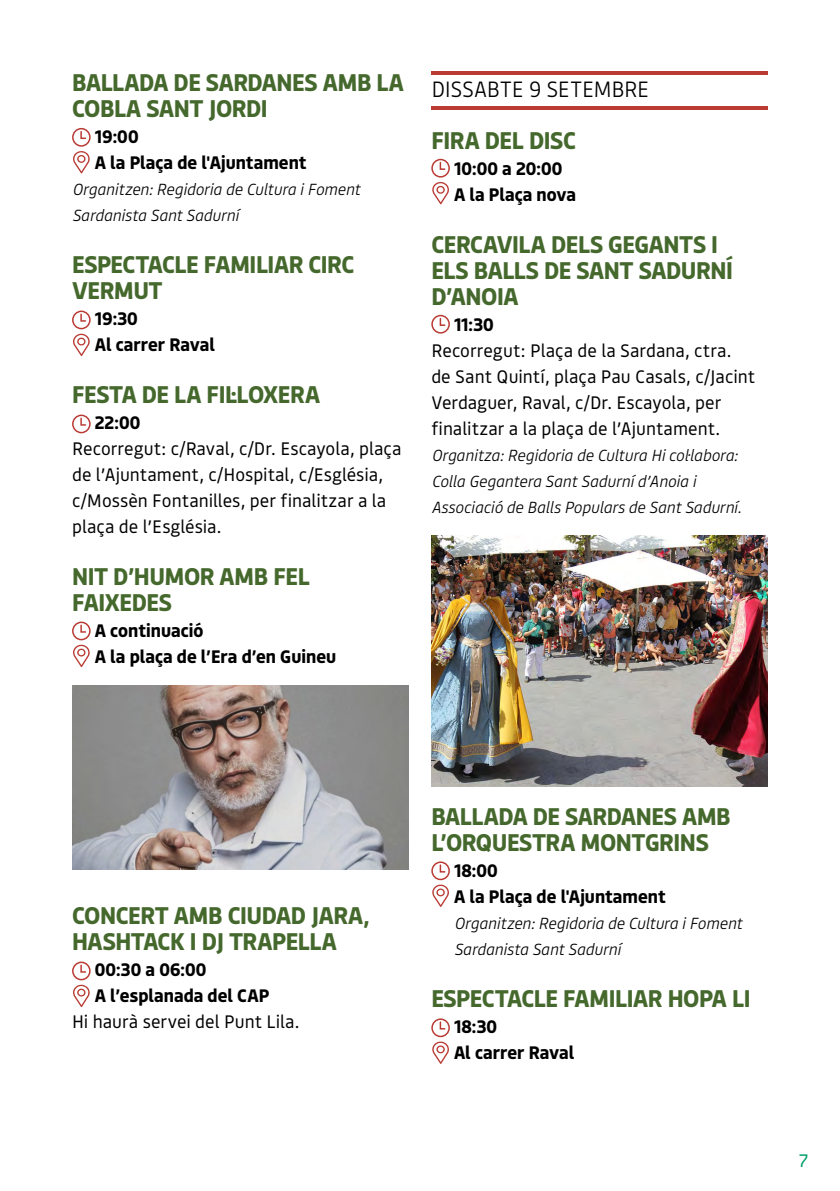
<style>
.page{position:relative;width:840px;height:1191px;background:#fff}
.page>*{position:absolute;margin:0;border:0;box-sizing:border-box;transform-origin:0 0}
.t1{font:700 24px/26px "Bould";letter-spacing:-.02em;color:#45682d}
.t2{font:300 22px "Bould";letter-spacing:-.02em;color:#000}
.t3{font:18px/26px "Bould";color:#000}
.t4{font:700 18px/26px "Bould";color:#000}
.t5{font:18px "Bould";color:#009f69}
.t6{font:italic 300 16px/26px "Bould";letter-spacing:-.01em;color:#000}
</style>
<div class="page">
<div style="left:72px;top:128px;width:19px;height:19px;border:2px solid #b93b34;border-radius:50%"></div>
<svg style="left:80px;top:130px;width:7px;height:9px"></svg>
<svg style="left:73px;top:151px;width:17px;height:22px"></svg>
<img style="left:431px;top:535px;width:336px;height:252px">
<div style="left:72px;top:310px;width:19px;height:19px;border:2px solid #b93b34;border-radius:50%"></div>
<svg style="left:80px;top:313px;width:7px;height:9px"></svg>
<svg style="left:73px;top:333px;width:17px;height:23px"></svg>
<div style="left:72px;top:414px;width:19px;height:19px;border:2px solid #b93b34;border-radius:50%"></div>
<svg style="left:80px;top:417px;width:7px;height:9px"></svg>
<div style="left:431px;top:159px;width:18px;height:19px;border:2px solid #b93b34;border-radius:50%"></div>
<svg style="left:438px;top:161px;width:8px;height:9px"></svg>
<svg style="left:432px;top:182px;width:17px;height:22px"></svg>
<div style="left:431px;top:315px;width:18px;height:18px;border:2px solid #b93b34;border-radius:50%"></div>
<svg style="left:438px;top:317px;width:8px;height:9px"></svg>
<div style="left:72px;top:621px;width:19px;height:19px;border:2px solid #b93b34;border-radius:50%"></div>
<svg style="left:80px;top:624px;width:7px;height:9px"></svg>
<svg style="left:73px;top:644px;width:17px;height:23px"></svg>
<div style="left:72px;top:961px;width:19px;height:19px;border:2px solid #b93b34;border-radius:50%"></div>
<svg style="left:80px;top:963px;width:7px;height:10px"></svg>
<svg style="left:73px;top:984px;width:17px;height:23px"></svg>
<div style="left:431px;top:861px;width:18px;height:19px;border:2px solid #b93b34;border-radius:50%"></div>
<svg style="left:438px;top:863px;width:8px;height:10px"></svg>
<svg style="left:432px;top:884px;width:17px;height:23px"></svg>
<div style="left:431px;top:1018px;width:18px;height:19px;border:2px solid #b93b34;border-radius:50%"></div>
<svg style="left:438px;top:1020px;width:8px;height:10px"></svg>
<svg style="left:432px;top:1041px;width:17px;height:23px"></svg>
<hr style="left:431px;top:106px;width:336px;height:4px;background:#b93b34">
<hr style="left:431px;top:71px;width:336px;height:3px;background:#b93b34">
<img style="left:72px;top:686px;width:336px;height:183px">
<h1 class="t1" style="left:72px;top:68px;width:333px">BALLADA DE SARDANES AMB LA<br>COBLA SANT JORDI</h1>
<p class="t4" style="left:95px;top:123px;width:213px">19:00<br>A la Plaça de l'Ajuntament</p>
<p class="t6" style="left:72px;top:176px;width:289px">Organitzen: Regidoria de Cultura i Foment<br>Sardanista Sant Sadurní</p>
<h1 class="t1" style="left:72px;top:250px;width:284px">ESPECTACLE FAMILIAR CIRC<br>VERMUT</h1>
<p class="t4" style="left:95px;top:305px;width:122px">19:30<br>Al carrer Raval</p>
<h1 class="t1" style="left:72px;top:380px;width:249px">FESTA DE LA FIL·LOXERA</h1>
<p class="t4" style="left:95px;top:409px;width:47px">22:00</p>
<p class="t3" style="left:72px;top:435px;width:331px">Recorregut: c/Raval, c/Dr. Escayola, plaça de l’Ajuntament, c/Hospital, c/Església, c/Mossèn Fontanilles, per finalitzar a la plaça de l’Església.</p>
<h1 class="t1" style="left:72px;top:562px;width:239px">NIT D’HUMOR AMB FEL<br>FAIXEDES</h1>
<p class="t4" style="left:95px;top:617px;width:243px">A continuació<br>A la plaça de l’Era d’en Guineu</p>
<p class="t2" style="left:431px;top:74px;width:219px">DISSABTE 9 SETEMBRE</p>
<h1 class="t1" style="left:431px;top:126px;width:146px">FIRA DEL DISC</h1>
<p class="t4" style="left:454px;top:154px;width:124px">10:00 a 20:00<br>A la Plaça nova</p>
<h1 class="t1" style="left:431px;top:230px;width:303px">CERCAVILA DELS GEGANTS I<br>ELS BALLS DE SANT SADURNÍ<br>D’ANOIA</h1>
<p class="t4" style="left:454px;top:310px;width:41px">11:30</p>
<p class="t3" style="left:431px;top:336px;width:325px">Recorregut: Plaça de la Sardana, ctra. de Sant Quintí, plaça Pau Casals, c/Jacint Verdaguer, Raval, c/Dr. Escayola, per finalitzar a la plaça de l’Ajuntament.</p>
<p class="t6" style="left:431px;top:441px;width:311px">Organitza: Regidoria de Cultura Hi col·labora:<br>Colla Gegantera Sant Sadurní d’Anoia i<br>Associació de Balls Populars de Sant Sadurní.</p>
<h1 class="t1" style="left:72px;top:900px;width:299px">CONCERT AMB CIUDAD JARA,<br>HASHTACK I DJ TRAPELLA</h1>
<p class="t4" style="left:95px;top:955px;width:176px">00:30 a 06:00<br>A l’esplanada del CAP</p>
<p class="t3" style="left:72px;top:1007px;width:229px">Hi haurà servei del Punt Lila.</p>
<h1 class="t1" style="left:431px;top:802px;width:301px">BALLADA DE SARDANES AMB<br>L’ORQUESTRA MONTGRINS</h1>
<p class="t4" style="left:454px;top:856px;width:213px">18:00<br>A la Plaça de l'Ajuntament</p>
<p class="t6" style="left:454px;top:909px;width:289px">Organitzen: Regidoria de Cultura i Foment<br>Sardanista Sant Sadurní</p>
<h1 class="t1" style="left:431px;top:984px;width:320px">ESPECTACLE FAMILIAR HOPA LI</h1>
<p class="t4" style="left:454px;top:1012px;width:122px">18:30<br>Al carrer Raval</p>
<p class="t5" style="left:798px;top:1148px;width:12px">7</p>
</div>
